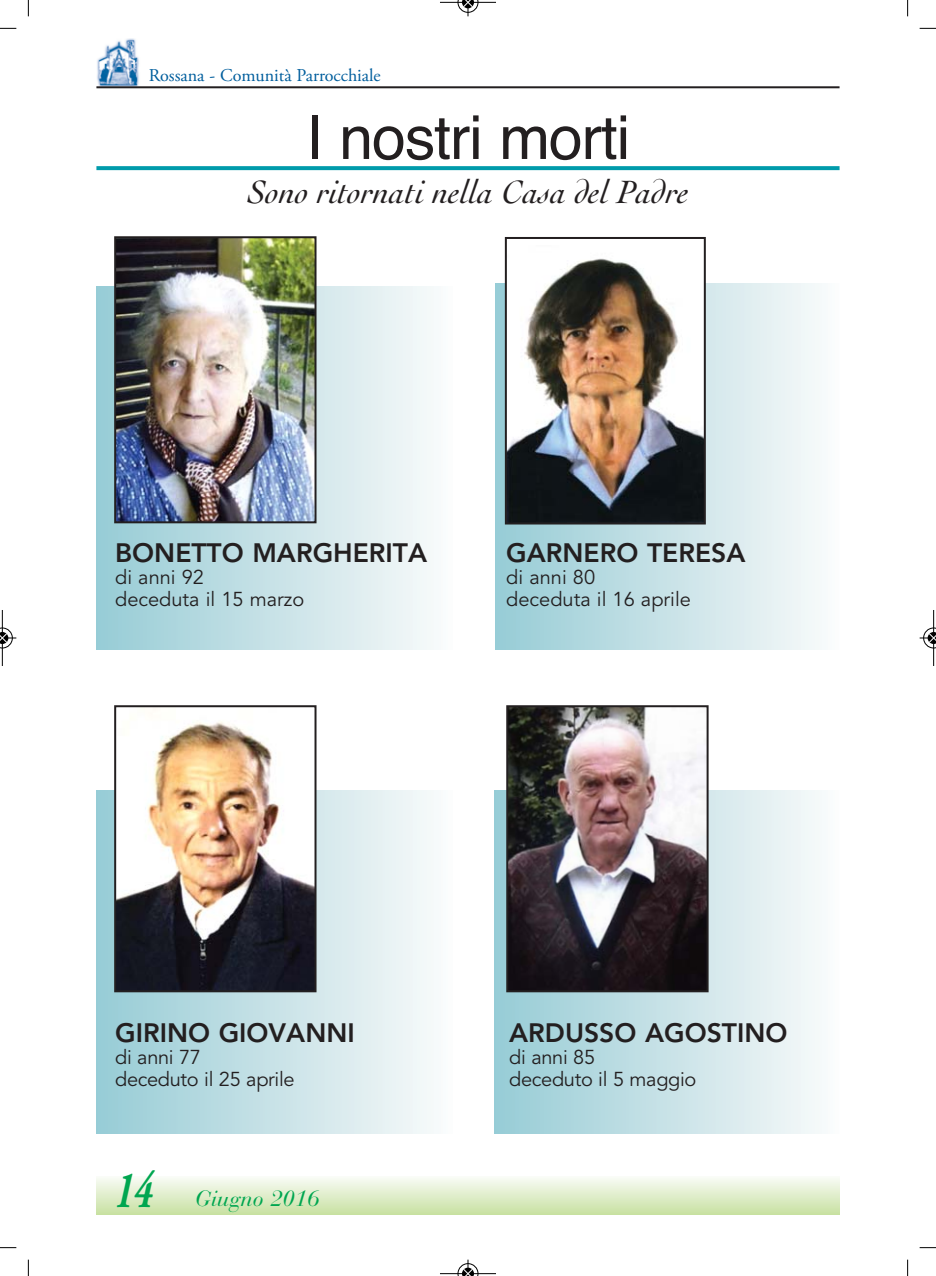
<style>
.page{position:relative;width:936px;height:1276px;background:#fff}
.page>*{position:absolute;margin:0;border:0;box-sizing:border-box;transform-origin:0 0}
.t1{font:60.8px "Helvetica";letter-spacing:-.015em;color:#231f20}
.t2{font:italic 700 52px "Adobe Garamond Pro";color:#00a650;scale:.7 1}
.t3{font:italic 34px "Cochin LT Std";color:#231f20}
.t4{font:800 26.4px "Avenir";color:#231f20}
.t5{font:italic 22px "Bauer Bodoni Std";color:#00a650}
.t6{font:20px/22px "Avenir";letter-spacing:-.01em;color:#231f20}
.t7{font:18px "Adobe Garamond Pro";color:#005e9d}
</style>
<div class="page">
<div style="left:96px;top:1176px;width:743px;height:38px;background:linear-gradient(to bottom,#f9fcf7,#cae2a5)"></div>
<img style="left:96px;top:39px;width:45px;height:50px">
<hr style="left:96px;top:86px;width:743px;height:2px;background:#231f20">
<div style="left:96px;top:286px;width:357px;height:363px;background:linear-gradient(to right,#96cbd5,#fafafa)"></div>
<img style="left:117px;top:239px;width:196px;height:281px">
<div style="left:114px;top:236px;width:202px;height:287px;border:2px solid #231f20"></div>
<div style="left:495px;top:284px;width:344px;height:365px;background:linear-gradient(to right,#95c9d3,#f9fafa)"></div>
<img style="left:508px;top:258px;width:194px;height:263px">
<div style="left:505px;top:237px;width:200px;height:287px;border:2px solid #231f20"></div>
<div style="left:96px;top:791px;width:357px;height:342px;background:linear-gradient(to right,#96cbd5,#fafafa)"></div>
<img style="left:117px;top:721px;width:196px;height:268px">
<div style="left:114px;top:705px;width:202px;height:287px;border:2px solid #231f20"></div>
<div style="left:494px;top:791px;width:345px;height:342px;background:linear-gradient(to right,#96cbd5,#fafafa)"></div>
<img style="left:509px;top:708px;width:196px;height:281px">
<div style="left:506px;top:705px;width:202px;height:287px;border:2px solid #231f20"></div>
<svg style="left:96px;top:166px;width:743px;height:4px;background:#099ead"></svg>
<svg style="left:28px;top:0;width:1px;height:16px"></svg>
<svg style="left:0;top:28px;width:16px;height:1px"></svg>
<svg style="left:907px;top:0;width:1px;height:16px"></svg>
<svg style="left:919px;top:28px;width:16px;height:1px"></svg>
<svg style="left:28px;top:1259px;width:1px;height:17px"></svg>
<svg style="left:0;top:1247px;width:16px;height:1px"></svg>
<svg style="left:907px;top:1259px;width:1px;height:17px"></svg>
<svg style="left:919px;top:1247px;width:16px;height:1px"></svg>
<hr style="left:440px;top:2px;width:56px;height:1px;background:#000">
<svg style="left:457px;top:0;width:21px;height:16px"></svg>
<hr style="left:440px;top:1273px;width:56px;height:1px;background:#000">
<svg style="left:457px;top:1259px;width:21px;height:17px"></svg>
<hr style="left:2px;top:610px;width:1px;height:56px;background:#000">
<svg style="left:0;top:627px;width:16px;height:21px"></svg>
<hr style="left:933px;top:610px;width:1px;height:56px;background:#000">
<svg style="left:919px;top:627px;width:16px;height:21px"></svg>
<p class="t7" style="left:149px;top:68px;width:233px">Rossana - Comunità Parrocchiale</p>
<h1 class="t1" style="left:306px;top:115px;width:326px">I nostri morti</h1>
<h3 class="t3" style="left:247px;top:171px;width:443px">Sono ritornati nella Casa del Padre</h3>
<h3 class="t4" style="left:115px;top:542px;width:313px">BONETTO MARGHERITA</h3>
<p class="t6" style="left:115px;top:568px;width:191px">di anni 92<br>deceduta il 15 marzo</p>
<h3 class="t4" style="left:506px;top:541px;width:241px">GARNERO TERESA</h3>
<p class="t6" style="left:506px;top:568px;width:186px">di anni 80<br>deceduta il 16 aprile</p>
<h3 class="t4" style="left:115px;top:1021px;width:241px">GIRINO GIOVANNI</h3>
<p class="t6" style="left:115px;top:1048px;width:181px">di anni 77<br>deceduto il 25 aprile</p>
<h2 class="t2" style="left:114px;top:1159px;width:56px">14</h2>
<p class="t5" style="left:195px;top:1185px;width:126px">Giugno 2016</p>
<h3 class="t4" style="left:509px;top:1021px;width:280px">ARDUSSO AGOSTINO</h3>
<p class="t6" style="left:509px;top:1048px;width:189px">di anni 85<br>deceduto il 5 maggio</p>
</div>
